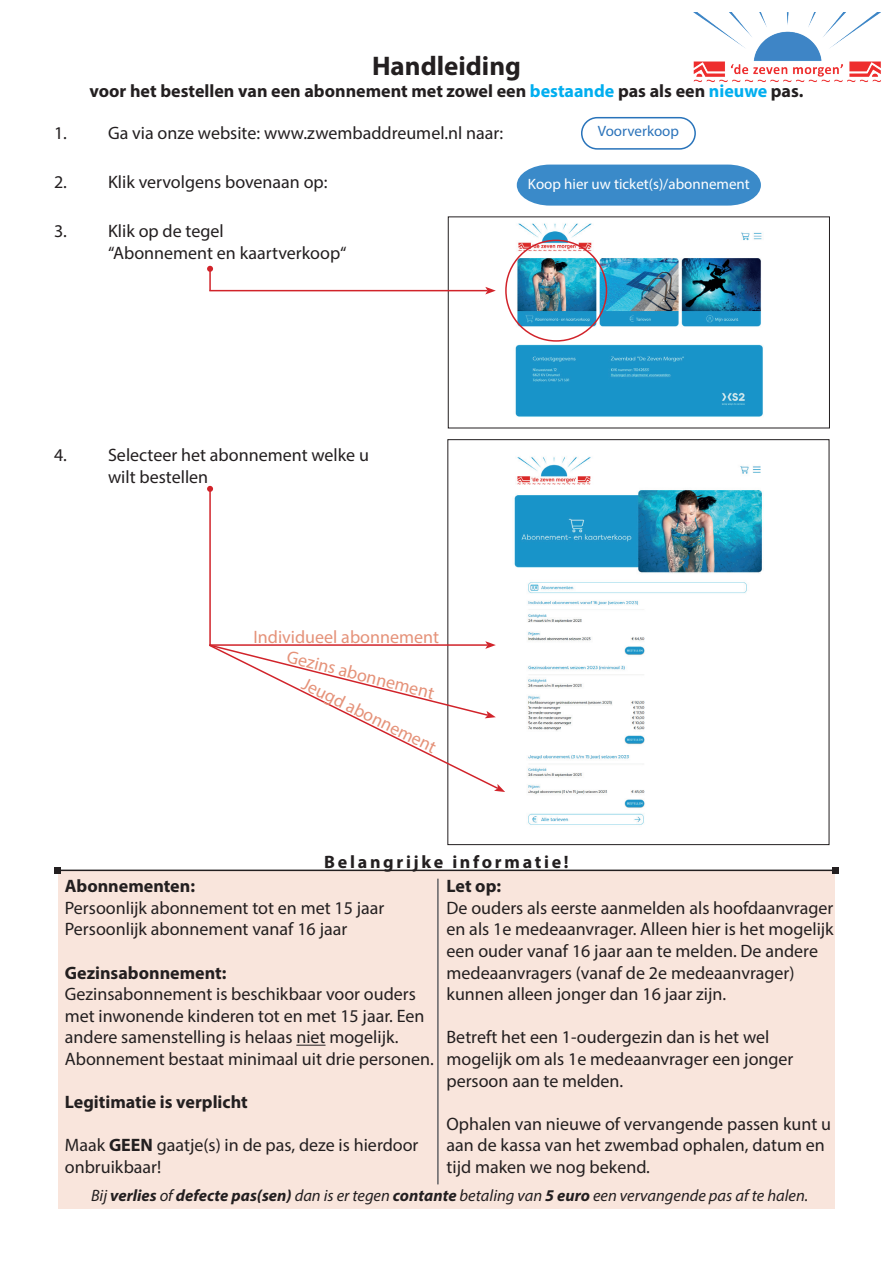
<style>
.page{position:relative;width:893px;height:1263px;background:#fff}
.page>*{position:absolute;margin:0;border:0;box-sizing:border-box;transform-origin:0 0}
.t1{font:700 27px "Myriad Pro";color:#231f20}
.t2{font:18px/21.6px "Myriad Pro";color:#231f20}
.t3{font:700 18px "Myriad Pro";color:#231f20}
.t4{font:18px "Myriad Pro";color:#e59279}
.t5{font:700 18px "Myriad Pro";letter-spacing:.15em;color:#231f20}
.t6{font:italic 16.5px "Myriad Pro";color:#231f20}
.t7{font:15px "Myriad Pro";color:#fff}
.t8{font:15px "Myriad Pro";color:#2b73ba}
.s1{color:#00aeef}
.s2{font-weight:700}
</style>
<div class="page">
<img style="left:693px;top:12px;width:188px;height:70px">
<div style="left:58px;top:871px;width:776px;height:338px;background:#f9e5dc"></div>
<svg style="left:296px;top:1045px;width:29px;height:1px"></svg>
<div style="left:581px;top:117px;width:115px;height:33px;border:2px solid #2873ba;border-radius:16px"></div>
<svg style="left:517px;top:165px;width:244px;height:41px;background:#4691cc"></svg>
<img style="left:439px;top:221px;width:324px;height:203px">
<div style="left:448px;top:216px;width:382px;height:212px;border:1px solid #231f20"></div>
<img style="left:514px;top:453px;width:316px;height:175px">
<img style="left:528px;top:628px;width:302px;height:203px">
<div style="left:505px;top:240px;width:102px;height:102px;border:2px solid #d1232a;border-radius:50%"></div>
<hr style="left:209px;top:269px;width:2px;height:22px;background:#d1232a">
<svg style="left:207px;top:266px;width:6px;height:6px"></svg>
<hr style="left:209px;top:489px;width:2px;height:157px;background:#d1232a">
<svg style="left:207px;top:486px;width:6px;height:6px"></svg>
<hr style="left:209px;top:290px;width:279px;height:1px;background:#d1232a">
<svg style="left:485px;top:287px;width:11px;height:7px"></svg>
<svg style="left:209px;top:641px;width:296px;height:151px"></svg>
<hr style="left:57px;top:869px;width:779px;height:2px;background:#231f20">
<svg style="left:54px;top:867px;width:6px;height:6px"></svg>
<svg style="left:833px;top:867px;width:6px;height:6px"></svg>
<hr style="left:437px;top:879px;width:2px;height:305px;background:#636366">
<h1 class="t1" style="left:372px;top:49px;width:150px">Handleiding</h1>
<p class="t3" style="left:90px;top:79px;width:715px">voor het bestellen van een abonnement met zowel een <span class="s1">bestaande</span> pas als een <span class="s1">nieuwe</span> pas.</p>
<p class="t2" style="left:54px;top:122px;width:451px">1. Ga via onze website: www.zwembaddreumel.nl naar:</p>
<p class="t2" style="left:54px;top:171px;width:275px">2. Klik vervolgens bovenaan op:</p>
<p class="t2" style="left:108px;top:220px;width:240px;text-indent:-54px">3. Klik op de tegel<br>“Abonnement en kaartverkoop“</p>
<p class="t8" style="left:598px;top:122px;width:83px">Voorverkoop</p>
<p class="t7" style="left:528px;top:175px;width:223px">Koop hier uw ticket(s)/abonnement</p>
<p class="t2" style="left:108px;top:444px;width:262px;text-indent:-54px">4. Selecteer het abonnement welke u wilt bestellen</p>
<p class="t4" style="left:253px;top:625px;width:187px">Individueel abonnement</p>
<p class="t4" style="left:290px;top:646px;width:153px;rotate:14deg">Gezins abonnement</p>
<p class="t4" style="left:308px;top:673px;width:149px;rotate:26deg">Jeugd abonnement</p>
<p class="t5" style="left:324px;top:850px;width:246px">Belangrijke informatie!</p>
<p class="t3" style="left:65px;top:874px;width:132px">Abonnementen:</p>
<p class="t2" style="left:65px;top:897px;width:321px">Persoonlijk abonnement tot en met 15 jaar<br>Persoonlijk abonnement vanaf 16 jaar</p>
<p class="t3" style="left:65px;top:961px;width:163px">Gezinsabonnement:</p>
<p class="t2" style="left:65px;top:983px;width:370px">Gezinsabonnement is beschikbaar voor ouders met inwonende kinderen tot en met 15 jaar. Een andere samenstelling is helaas niet mogelijk.<br>Abonnement bestaat minimaal uit drie personen.</p>
<p class="t3" style="left:65px;top:1090px;width:184px">Legitimatie is verplicht</p>
<p class="t2" style="left:65px;top:1134px;width:355px">Maak <span class="s2">GEEN</span> gaatje(s) in de pas, deze is hierdoor onbruikbaar!</p>
<p class="t3" style="left:446px;top:874px;width:56px">Let op:</p>
<p class="t2" style="left:446px;top:897px;width:389px">De ouders als eerste aanmelden als hoofdaanvrager en als 1e medeaanvrager. Alleen hier is het mogelijk een ouder vanaf 16 jaar aan te melden. De andere medeaanvragers (vanaf de 2e medeaanvrager) kunnen alleen jonger dan 16 jaar zijn.</p>
<p class="t2" style="left:446px;top:1026px;width:348px">Betreft het een 1-oudergezin dan is het wel mogelijk om als 1e medeaanvrager een jonger persoon aan te melden.</p>
<p class="t2" style="left:446px;top:1113px;width:386px">Ophalen van nieuwe of vervangende passen kunt u aan de kassa van het zwembad ophalen, datum en tijd maken we nog bekend.</p>
<p class="t6" style="left:91px;top:1185px;width:719px">Bij <span class="s2">verlies</span> of <span class="s2">defecte pas(sen)</span> dan is er tegen <span class="s2">contante</span> betaling van <span class="s2">5 euro</span> een vervangende pas af te halen.</p>
</div>
